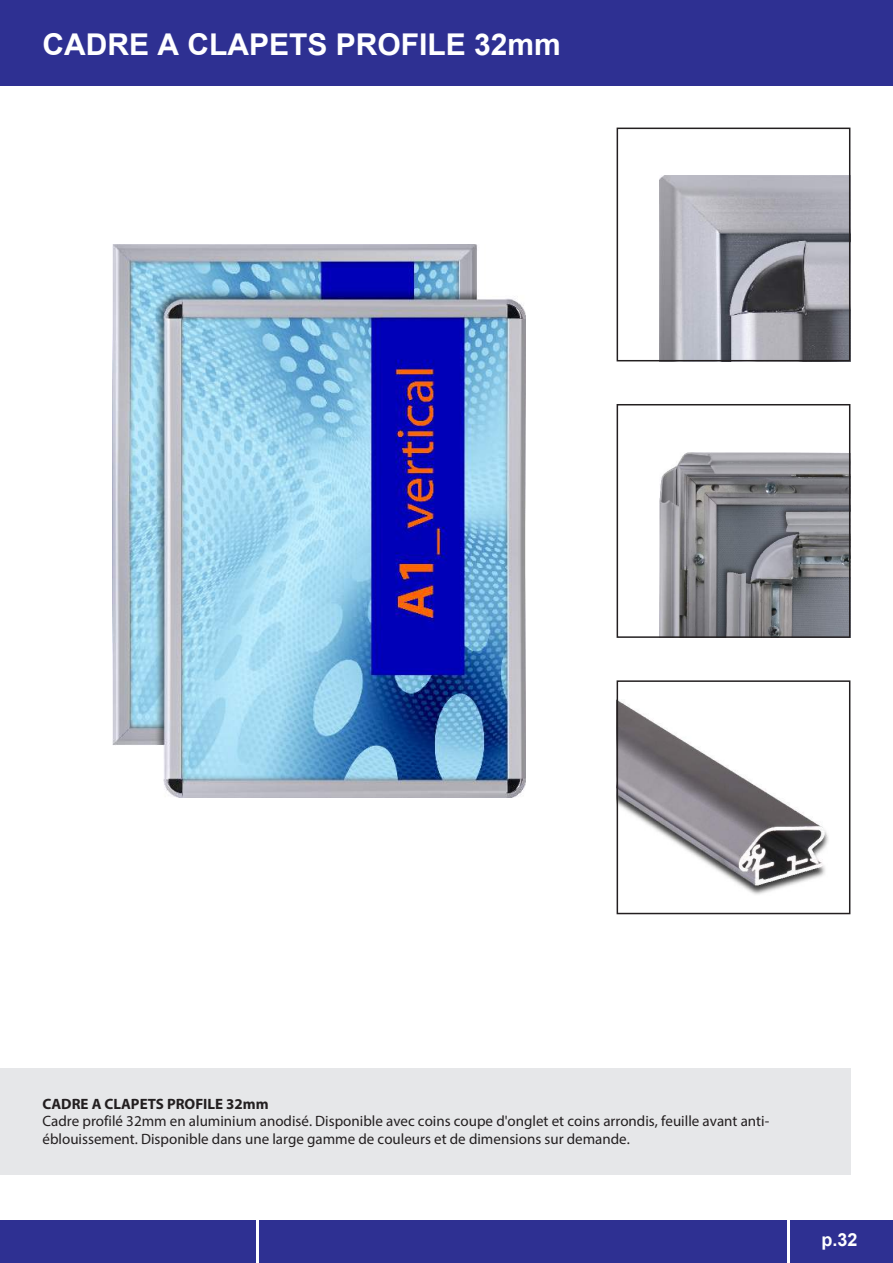
<style>
.page{position:relative;width:893px;height:1263px;background:#fff}
.page>*{position:absolute;margin:0;border:0;box-sizing:border-box;transform-origin:0 0}
.t1{font:700 30px "Arial";color:#fff}
.t2{font:700 18px "Arial";color:#fff}
.t3{font:15px/17.7px "Myriad Pro";color:#231f20}
.t4{font:700 15px "Myriad Pro";color:#231f20}
</style>
<div class="page">
<div style="left:0;top:0;width:893px;height:85px;background:#2e3092"></div>
<div style="left:0;top:1068px;width:850px;height:106px;background:#e6e7e9"></div>
<img style="left:620px;top:701px;width:209px;height:194px">
<div style="left:617px;top:680px;width:233px;height:234px;border:2px solid #231f20"></div>
<img style="left:659px;top:176px;width:188px;height:182px">
<div style="left:617px;top:128px;width:233px;height:233px;border:2px solid #231f20"></div>
<img style="left:659px;top:453px;width:188px;height:182px">
<div style="left:617px;top:404px;width:233px;height:234px;border:2px solid #231f20"></div>
<img style="left:113px;top:244px;width:412px;height:553px">
<div style="left:0;top:1220px;width:255px;height:43px;background:#2e3092"></div>
<div style="left:791px;top:1220px;width:102px;height:43px;background:#2e3092"></div>
<div style="left:259px;top:1220px;width:528px;height:43px;background:#2e3092"></div>
<h1 class="t1" style="left:43px;top:23px;width:520px">CADRE A CLAPETS PROFILE 32mm</h1>
<p class="t4" style="left:43px;top:1094px;width:228px">CADRE A CLAPETS PROFILE 32mm</p>
<p class="t3" style="left:43px;top:1112px;width:728px">Cadre profilé 32mm en aluminium anodisé. Disponible avec coins coupe d'onglet et coins arrondis, feuille avant anti&shy;éblouissement. Disponible dans une large gamme de couleurs et de dimensions sur demande.</p>
<p class="t2" style="left:821px;top:1227px;width:38px">p.32</p>
</div>
